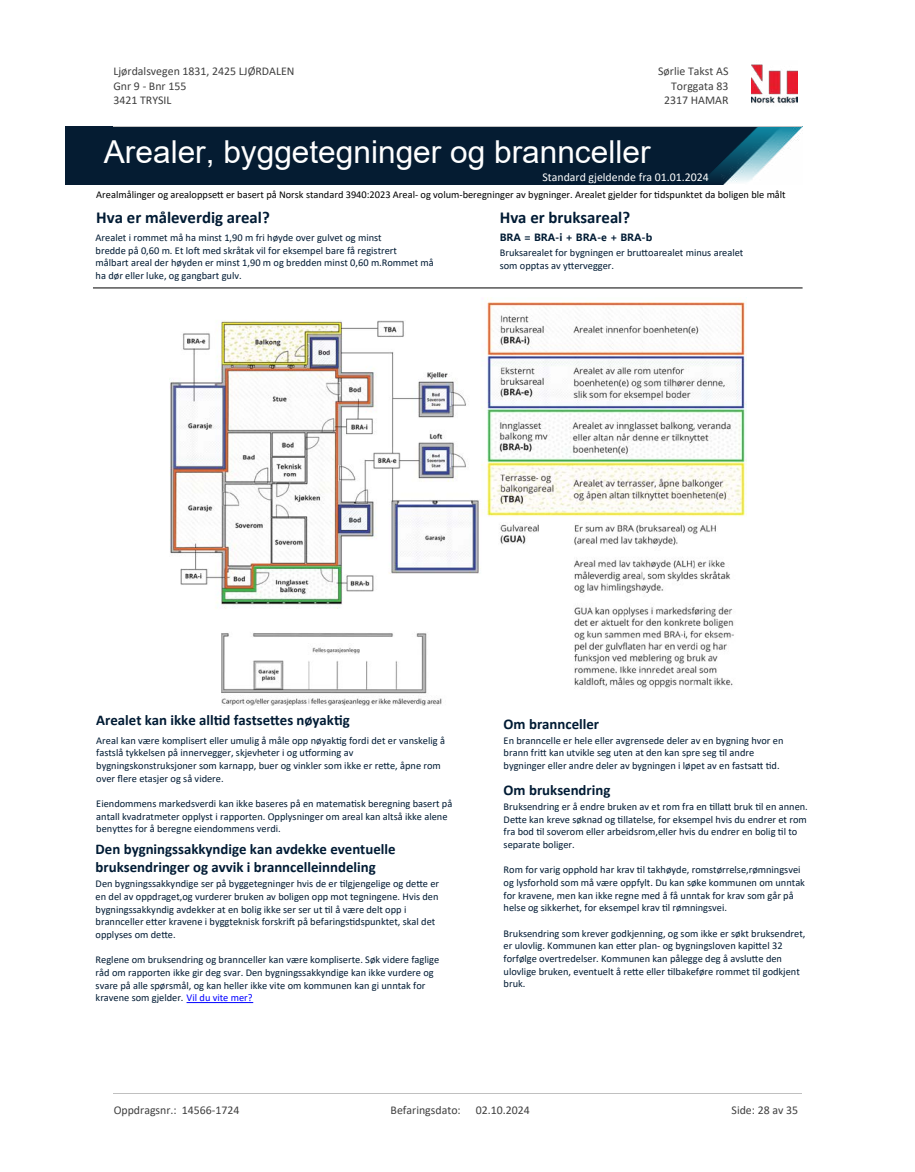
<style>
.page{position:relative;width:915px;height:1172px;background:#fff}
.page>*{position:absolute;margin:0;border:0;box-sizing:border-box;transform-origin:0 0}
.t1{font:31.65px "Arial";color:#fff}
.t2{font:700 16.8px "Calibri";color:#001b34}
.t3{font:700 14.85px/18.1px "Calibri";color:#001b34}
.t4{font:11.85px/14.5px "Calibri";color:#404040}
.t5{font:11.85px "Calibri";color:#fff}
.t6{font:10.35px/12.6px "Calibri";color:#001b34}
.t7{font:10.35px "Calibri";color:#000}
.t8{font:700 9.9px "Microsoft Ya Hei UI";color:#001b34}
.s1{color:#00f}
</style>
<div class="page">
<img style="left:65px;top:127px;width:737px;height:57px">
<img style="left:170px;top:298px;width:576px;height:408px">
<hr style="left:186px;top:1002px;width:67px;height:1px;background:#00f">
<hr style="left:93px;top:288px;width:709px;height:1px;background:#000">
<img style="left:751px;top:64px;width:46px;height:40px">
<hr style="left:113px;top:127px;width:688px;height:1px;background:#c0c0c0">
<hr style="left:113px;top:1093px;width:688px;height:1px;background:#c0c0c0">
<p class="t4" style="left:113px;top:64px;width:182px">Ljørdalsvegen 1831, 2425 LJØRDALEN<br>Gnr 9 - Bnr 155<br>3421 TRYSIL</p>
<p class="t4" style="left:658px;top:64px;width:72px">Sørlie Takst AS</p>
<p class="t4" style="left:671px;top:78px;width:59px">Torggata 83</p>
<p class="t4" style="left:664px;top:93px;width:66px">2317 HAMAR</p>
<h1 class="t1" style="left:104px;top:130px;width:548px">Arealer, byggetegninger og brannceller</h1>
<p class="t5" style="left:542px;top:169px;width:168px">Standard gjeldende fra 01.01.2024</p>
<p class="t7" style="left:96px;top:188px;width:690px">Arealmålinger og arealoppse琀琀 er basert på Norsk standard 3940:2023 Areal- og volum-beregninger av bygninger. Arealet gjelder for 琀椀dspunktet da boligen ble målt</p>
<h2 class="t2" style="left:96px;top:206px;width:175px">Hva er måleverdig areal?</h2>
<h2 class="t2" style="left:499px;top:206px;width:132px">Hva er bruksareal?</h2>
<p class="t6" style="left:96px;top:231px;width:339px">Arealet i rommet må ha minst 1,90 m fri høyde over gulvet og minst<br>bredde på 0,60 m. Et lo昀琀 med skråtak vil for eksempel bare få registrert<br>målbart areal der høyden er minst 1,90 m og bredden minst 0,60 m.Rommet må ha dør eller luke, og gangbart gulv.</p>
<p class="t8" style="left:499px;top:231px;width:154px">BRA = BRA-i + BRA-e + BRA-b</p>
<p class="t6" style="left:499px;top:246px;width:245px">Bruksarealet for bygningen er bru琀琀oarealet minus arealet som opptas av y琀琀ervegger.</p>
<h3 class="t3" style="left:96px;top:711px;width:255px">Arealet kan ikke all琀椀d fastse琀琀es nøyak琀椀g</h3>
<p class="t6" style="left:96px;top:733px;width:350px">Areal kan være komplisert eller umulig å måle opp nøyak琀椀g fordi det er vanskelig å fastslå tykkelsen på innervegger, skjevheter i og u琀昀orming av bygningskonstruksjoner som karnapp, buer og vinkler som ikke er re琀琀e, åpne rom over 昀氀ere etasjer og så videre.</p>
<p class="t6" style="left:96px;top:797px;width:357px">Eiendommens markedsverdi kan ikke baseres på en matema琀椀sk beregning basert på antall kvadratmeter opplyst i rapporten. Opplysninger om areal kan altså ikke alene beny琀琀es for å beregne eiendommens verdi.</p>
<h3 class="t3" style="left:96px;top:839px;width:301px">Den bygningssakkyndige kan avdekke eventuelle bruksendringer og avvik i branncelleinndeling</h3>
<p class="t6" style="left:96px;top:877px;width:345px">Den bygningssakkyndige ser på byggetegninger hvis de er 琀椀lgjengelige og de琀琀e er en del av oppdraget,og vurderer bruken av boligen opp mot tegningene. Hvis den bygningssakkyndig avdekker at en bolig ikke ser ser ut 琀椀l å være delt opp i brannceller e琀琀er kravene i byggteknisk forskri昀琀 på befarings琀椀dspunktet, skal det opplyses om de琀琀e.</p>
<p class="t6" style="left:96px;top:953px;width:345px">Reglene om bruksendring og brannceller kan være kompliserte. Søk videre faglige råd om rapporten ikke gir deg svar. Den bygningssakkyndige kan ikke vurdere og svare på alle spørsmål, og kan heller ikke vite om kommunen kan gi unntak for kravene som gjelder. <span class="s1">Vil du vite mer?</span></p>
<h3 class="t3" style="left:503px;top:714px;width:97px">Om brannceller</h3>
<p class="t6" style="left:503px;top:733px;width:281px">En branncelle er hele eller avgrensede deler av en bygning hvor en brann fri琀琀 kan utvikle seg uten at den kan spre seg 琀椀l andre bygninger eller andre deler av bygningen i løpet av en fastsa琀琀 琀椀d.</p>
<h3 class="t3" style="left:503px;top:781px;width:108px">Om bruksendring</h3>
<p class="t6" style="left:503px;top:800px;width:306px">Bruksendring er å endre bruken av et rom fra en 琀椀lla琀琀 bruk 琀椀l en annen.<br>De琀琀e kan kreve søknad og 琀椀llatelse, for eksempel hvis du endrer et rom fra bod 琀椀l soverom eller arbeidsrom,eller hvis du endrer en bolig 琀椀l to separate boliger.</p>
<p class="t6" style="left:503px;top:863px;width:303px">Rom for varig opphold har krav 琀椀l takhøyde, romstørrelse,rømningsvei og lysforhold som må være oppfylt. Du kan søke kommunen om unntak for kravene, men kan ikke regne med å få unntak for krav som går på helse og sikkerhet, for eksempel krav 琀椀l rømningsvei.</p>
<p class="t6" style="left:503px;top:926px;width:303px">Bruksendring som krever godkjenning, og som ikke er søkt bruksendret, er ulovlig. Kommunen kan e琀琀er plan- og bygningsloven kapi琀琀el 32 forfølge overtredelser. Kommunen kan pålegge deg å avslu琀琀e den ulovlige bruken, eventuelt å re琀琀e eller 琀椀lbakeføre rommet 琀椀l godkjent bruk.</p>
<p class="t4" style="left:114px;top:1102px;width:127px">Oppdragsnr.: 14566-1724</p>
<p class="t4" style="left:390px;top:1102px;width:72px">Befaringsdato:</p>
<p class="t4" style="left:475px;top:1102px;width:55px">02.10.2024</p>
<p class="t4" style="left:731px;top:1102px;width:68px">Side: 28 av 35</p>
</div>
